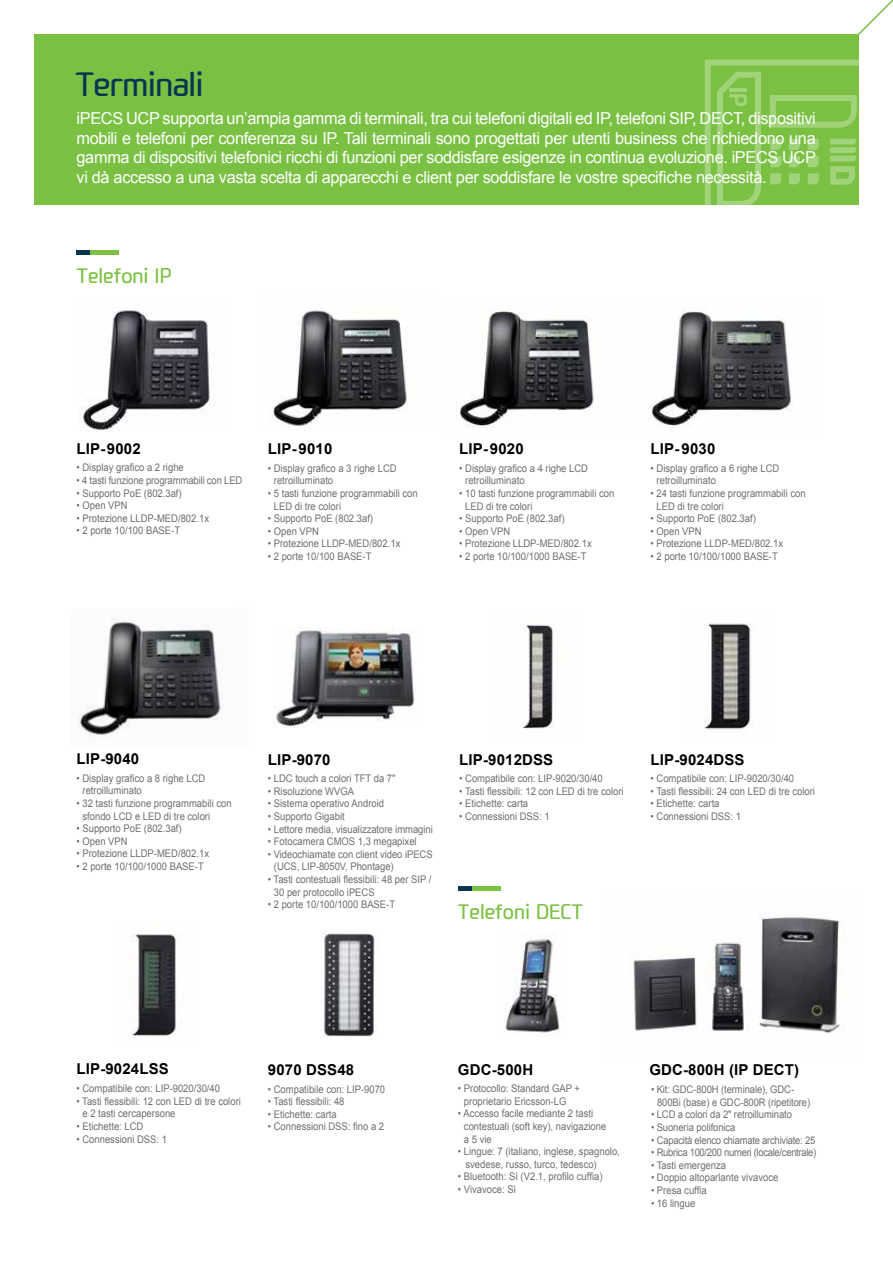
<style>
.page{position:relative;width:893px;height:1263px;background:#fff}
.page>*{position:absolute;margin:0;border:0;box-sizing:border-box;transform-origin:0 0}
.t1{font:31.5px "i PECS";letter-spacing:-.02em;color:#093452}
.t2{font:19.5px "i PECS";color:#7ac143}
.t3{font:16.5px/19.5px "Arial";letter-spacing:-.02em;color:#fff;text-align:justify}
.t4{font:700 15px "Arial";letter-spacing:.01em;color:#000}
.t5{font:10.5px/12.6px "Arial";color:#6d6e71;scale:.9 1}
.t6{font:10.5px "Arial";letter-spacing:-.03em;color:#6d6e71;scale:.9 1}
.t7{font:10.5px "Arial";letter-spacing:-.025em;color:#6d6e71;scale:.9 1}
</style>
<div class="page">
<div style="left:34px;top:34px;width:825px;height:170px;background:#7ac143"></div>
<div style="left:77px;top:250px;width:42px;height:5px;background:#7ac143"></div>
<div style="left:77px;top:250px;width:13px;height:5px;background:#093452"></div>
<svg style="left:705px;top:0;width:188px;height:205px"></svg>
<img style="left:271px;top:310px;width:136px;height:118px">
<img style="left:79px;top:310px;width:132px;height:121px">
<img style="left:456px;top:309px;width:138px;height:119px">
<img style="left:647px;top:308px;width:146px;height:120px">
<img style="left:78px;top:617px;width:143px;height:119px">
<img style="left:273px;top:628px;width:141px;height:99px">
<img style="left:521px;top:624px;width:34px;height:105px">
<img style="left:703px;top:623px;width:48px;height:109px">
<img style="left:131px;top:934px;width:52px;height:103px">
<img style="left:323px;top:931px;width:52px;height:108px">
<hr style="left:458px;top:886px;width:42px;height:4px;background:#7ac143">
<hr style="left:458px;top:886px;width:13px;height:4px;background:#093452">
<img style="left:505px;top:933px;width:55px;height:103px">
<img style="left:633px;top:917px;width:213px;height:116px">
<h1 class="t1" style="left:75px;top:64px;width:130px">Terminali</h1>
<p class="t3" style="left:77px;top:109px;width:741px">iPECS UCP supporta un’ampia gamma di terminali, tra cui telefoni digitali ed IP, telefoni SIP, DECT, dispositivi mobili e telefoni per conferenza su IP. Tali terminali sono progettati per utenti business che richiedono una gamma di dispositivi telefonici ricchi di funzioni per soddisfare esigenze in continua evoluzione. iPECS UCP vi dà accesso a una vasta scelta di apparecchi e client per soddisfare le vostre specifiche necessità.</p>
<h2 class="t2" style="left:77px;top:263px;width:97px">Telefoni IP</h2>
<h3 class="t4" style="left:77px;top:439px;width:66px">LIP-9002</h3>
<p class="t5" style="left:77px;top:461px;width:121px">• Display grafico a 2 righe</p>
<p class="t5" style="left:77px;top:474px;width:186px">• 4 tasti funzione programmabili con LED</p>
<p class="t5" style="left:77px;top:487px;width:118px">• Supporto PoE (802.3af)</p>
<p class="t5" style="left:77px;top:499px;width:58px">• Open VPN</p>
<p class="t5" style="left:77px;top:512px;width:149px">• Protezione LLDP-MED/802.1x</p>
<p class="t5" style="left:77px;top:524px;width:117px">• 2 porte 10/100 BASE-T</p>
<h3 class="t4" style="left:268px;top:439px;width:66px">LIP-9010</h3>
<p class="t5" style="left:274px;top:462px;width:138px;text-indent:-6px">• Display grafico a 3 righe LCD retroilluminato</p>
<p class="t5" style="left:274px;top:487px;width:161px;text-indent:-6px">• 5 tasti funzione programmabili con<br>LED di tre colori</p>
<p class="t5" style="left:268px;top:512px;width:118px">• Supporto PoE (802.3af)</p>
<p class="t5" style="left:268px;top:525px;width:58px">• Open VPN</p>
<p class="t5" style="left:268px;top:538px;width:149px">• Protezione LLDP-MED/802.1x</p>
<p class="t5" style="left:268px;top:550px;width:117px">• 2 porte 10/100 BASE-T</p>
<h3 class="t4" style="left:459px;top:439px;width:66px">LIP-9020</h3>
<p class="t5" style="left:465px;top:462px;width:138px;text-indent:-6px">• Display grafico a 4 righe LCD retroilluminato</p>
<p class="t5" style="left:465px;top:487px;width:167px;text-indent:-6px">• 10 tasti funzione programmabili con<br>LED di tre colori</p>
<p class="t5" style="left:459px;top:512px;width:118px">• Supporto PoE (802.3af)</p>
<p class="t5" style="left:459px;top:525px;width:58px">• Open VPN</p>
<p class="t5" style="left:459px;top:538px;width:149px">• Protezione LLDP-MED/802.1x</p>
<p class="t5" style="left:459px;top:550px;width:143px">• 2 porte 10/100/1000 BASE-T</p>
<h3 class="t4" style="left:651px;top:439px;width:66px">LIP- 9030</h3>
<p class="t5" style="left:657px;top:462px;width:138px;text-indent:-6px">• Display grafico a 6 righe LCD retroilluminato</p>
<p class="t5" style="left:657px;top:487px;width:167px;text-indent:-6px">• 24 tasti funzione programmabili con<br>LED di tre colori</p>
<p class="t5" style="left:651px;top:512px;width:118px">• Supporto PoE (802.3af)</p>
<p class="t5" style="left:651px;top:525px;width:58px">• Open VPN</p>
<p class="t5" style="left:651px;top:538px;width:149px">• Protezione LLDP-MED/802.1x</p>
<p class="t5" style="left:651px;top:550px;width:143px">• 2 porte 10/100/1000 BASE-T</p>
<h3 class="t4" style="left:77px;top:749px;width:64px">LIP-9040</h3>
<p class="t5" style="left:83px;top:772px;width:138px;text-indent:-6px">• Display grafico a 8 righe LCD retroilluminato</p>
<p class="t5" style="left:83px;top:797px;width:167px;text-indent:-6px">• 32 tasti funzione programmabili con sfondo LCD e LED di tre colori</p>
<p class="t5" style="left:77px;top:822px;width:118px">• Supporto PoE (802.3af)</p>
<p class="t5" style="left:77px;top:835px;width:58px">• Open VPN</p>
<p class="t5" style="left:77px;top:847px;width:149px">• Protezione LLDP-MED/802.1x</p>
<p class="t5" style="left:77px;top:860px;width:143px">• 2 porte 10/100/1000 BASE-T</p>
<h3 class="t4" style="left:268px;top:749px;width:64px">LIP-9070</h3>
<p class="t5" style="left:268px;top:772px;width:143px">• LDC touch a colori TFT da 7"</p>
<p class="t5" style="left:268px;top:785px;width:97px">• Risoluzione WVGA</p>
<p class="t5" style="left:268px;top:797px;width:131px">• Sistema operativo Android</p>
<p class="t5" style="left:268px;top:810px;width:87px">• Supporto Gigabit</p>
<p class="t5" style="left:268px;top:823px;width:185px">• Lettore media, visualizzatore immagini</p>
<p class="t5" style="left:268px;top:835px;width:167px">• Fotocamera CMOS 1,3 megapixel</p>
<p class="t5" style="left:274px;top:848px;width:178px;text-indent:-6px">• Videochiamate con client video iPECS (UCS, LIP-8050V, Phontage)</p>
<p class="t5" style="left:274px;top:873px;width:177px;text-indent:-6px">• Tasti contestuali flessibili: 48 per SIP /<br>30 per protocollo iPECS</p>
<p class="t5" style="left:268px;top:898px;width:143px">• 2 porte 10/100/1000 BASE-T</p>
<h3 class="t4" style="left:459px;top:749px;width:96px">LIP-9012DSS</h3>
<p class="t5" style="left:459px;top:772px;width:161px">• Compatibile con: LIP-9020/30/40</p>
<p class="t5" style="left:459px;top:785px;width:184px">• Tasti flessibili: 12 con LED di tre colori</p>
<p class="t5" style="left:459px;top:797px;width:78px">• Etichette: carta</p>
<p class="t5" style="left:459px;top:810px;width:102px">• Connessioni DSS: 1</p>
<h2 class="t2" style="left:458px;top:899px;width:127px">Telefoni DECT</h2>
<h3 class="t4" style="left:651px;top:749px;width:96px">LIP-9024DSS</h3>
<p class="t5" style="left:651px;top:772px;width:161px">• Compatibile con: LIP-9020/30/40</p>
<p class="t5" style="left:651px;top:785px;width:184px">• Tasti flessibili: 24 con LED di tre colori</p>
<p class="t5" style="left:651px;top:797px;width:78px">• Etichette: carta</p>
<p class="t5" style="left:651px;top:810px;width:102px">• Connessioni DSS: 1</p>
<h3 class="t4" style="left:77px;top:1059px;width:94px">LIP-9024LSS</h3>
<p class="t5" style="left:77px;top:1082px;width:161px">• Compatibile con: LIP-9020/30/40</p>
<p class="t5" style="left:83px;top:1095px;width:177px;text-indent:-6px">• Tasti flessibili: 12 con LED di tre colori e 2 tasti cercapersone</p>
<p class="t5" style="left:77px;top:1120px;width:76px">• Etichette: LCD</p>
<p class="t5" style="left:77px;top:1132px;width:102px">• Connessioni DSS: 1</p>
<h3 class="t4" style="left:268px;top:1060px;width:88px">9070 DSS48</h3>
<p class="t5" style="left:268px;top:1083px;width:132px">• Compatibile con: LIP-9070</p>
<p class="t5" style="left:268px;top:1095px;width:87px">• Tasti flessibili: 48</p>
<p class="t5" style="left:268px;top:1108px;width:78px">• Etichette: carta</p>
<p class="t5" style="left:268px;top:1120px;width:131px">• Connessioni DSS: fino a 2</p>
<h3 class="t4" style="left:458px;top:1059px;width:77px">GDC-500H</h3>
<h3 class="t4" style="left:649px;top:1060px;width:151px">GDC-800H (IP DECT)</h3>
<p class="t5" style="left:657px;top:1083px;width:172px;text-indent:-6px">• Kit: GDC-800H (terminale), GDC-<br>800Bi (base) e GDC-800R (ripetitore)</p>
<p class="t5" style="left:651px;top:1108px;width:158px">• LCD a colori da 2" retroilluminato</p>
<p class="t5" style="left:651px;top:1121px;width:95px">• Suoneria polifonica</p>
<p class="t7" style="left:651px;top:1133px;width:184px">• Capacità elenco chiamate archiviate: 25</p>
<p class="t6" style="left:651px;top:1146px;width:185px">• Rubrica 100/200 numeri (locale/centrale)</p>
<p class="t5" style="left:651px;top:1159px;width:85px">• Tasti emergenza</p>
<p class="t5" style="left:651px;top:1171px;width:143px">• Doppio altoparlante vivavoce</p>
<p class="t5" style="left:651px;top:1184px;width:64px">• Presa cuffia</p>
<p class="t5" style="left:651px;top:1197px;width:51px">• 16 lingue</p>
<p class="t5" style="left:464px;top:1082px;width:131px;text-indent:-6px">• Protocollo: Standard GAP + proprietario Ericsson-LG</p>
<p class="t5" style="left:464px;top:1107px;width:160px;text-indent:-6px">• Accesso facile mediante 2 tasti contestuali (soft key), navigazione a 5 vie</p>
<p class="t5" style="left:465px;top:1145px;width:173px;text-indent:-8px">• Lingue: 7 (italiano, inglese, spagnolo, svedese, russo, turco, tedesco)</p>
<p class="t5" style="left:458px;top:1170px;width:162px">• Bluetooth: Sì (V2.1, profilo cuffia)</p>
<p class="t5" style="left:458px;top:1183px;width:66px">• Vivavoce: Sì</p>
</div>
